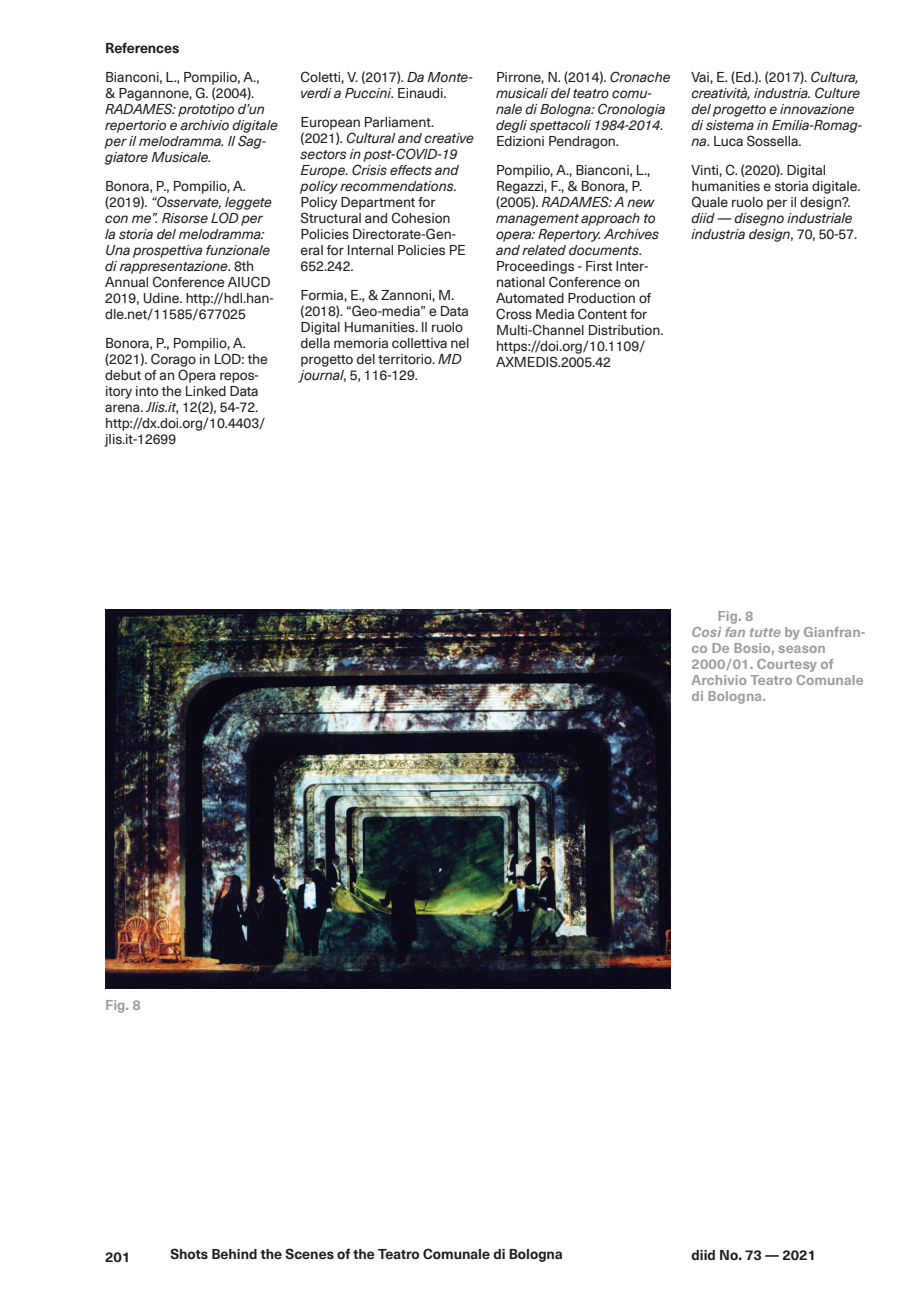
<style>
.page{position:relative;width:908px;height:1304px;background:#fff}
.page>*{position:absolute;margin:0;border:0;box-sizing:border-box;transform-origin:0 0}
.t1{font:14px/16px "Neue Haas Unica Pro";letter-spacing:-.005em;color:#1d1d1b}
.t2{font:italic 14px/16px "Neue Haas Unica Pro";letter-spacing:-.005em;color:#1d1d1b}
.t3{font:700 14px/16px "Neue Haas Unica Pro";letter-spacing:.01em;color:#9d9d9c}
.t4{font:700 14px "Neue Haas Unica Pro";color:#1d1d1b}
.s1{font-style:normal}
.s2{font-style:italic}
</style>
<div class="page">
<img style="left:105px;top:610px;width:565px;height:378px">
<p class="t4" style="left:105px;top:39px;width:76px">References</p>
<p class="t1" style="left:105px;top:69px;width:156px">Bianconi, L., Pompilio, A., &amp; Pagannone, G. (2004).</p>
<p class="t2" style="left:105px;top:101px;width:174px">RADAMES: prototipo d’un repertorio e archivio digitale per il melodramma. Il Sag&shy;giatore Musicale.</p>
<p class="t2" style="left:105px;top:178px;width:170px"><span class="s1">Bonora, P., Pompilio, A. (2019).</span> “Osservate, leggete con me”. Risorse LOD per la storia del melodramma:<br>Una prospettiva funzionale di rappresentazione<span class="s1">. 8th<br>Annual Conference AIUCD<br>2019, Udine. http://hdl.han&shy;dle.net/11585/677025</span></p>
<p class="t1" style="left:105px;top:335px;width:164px">Bonora, P., Pompilio, A. (2021). Corago in LOD: the debut of an Opera repos&shy;itory into the Linked Data arena. <span class="s2">Jlis.it</span>, 12(2), 54-72. http://dx.doi.org/10.4403/ jlis.it-12699</p>
<p class="t1" style="left:300px;top:69px;width:173px">Coletti, V. (2017). <span class="s2">Da Monte&shy;verdi a Puccini</span>. Einaudi.</p>
<p class="t1" style="left:300px;top:114px;width:174px">European Parliament. (2021). <span class="s2">Cultural and creative sectors in post-COVID-19<br>Europe. Crisis effects and policy recommendations</span>.<br>Policy Department for<br>Structural and Cohesion<br>Policies Directorate-Gen&shy;eral for Internal Policies PE<br>652.242.</p>
<p class="t1" style="left:300px;top:287px;width:170px">Formia, E., &amp; Zannoni, M. (2018). “Geo-media” e Data<br>Digital Humanities. ll ruolo della memoria collettiva nel progetto del territorio. <span class="s2">MD journal</span>, 5, 116-129.</p>
<p class="t2" style="left:496px;top:69px;width:176px"><span class="s1">Pirrone, N. (2014).</span> Cronache musicali del teatro comu&shy;nale di Bologna: Cronologia degli spettacoli 1984-2014<span class="s1">.<br>Edizioni Pendragon.</span></p>
<p class="t1" style="left:496px;top:162px;width:169px">Pompilio, A., Bianconi, L.,<br>Regazzi, F., &amp; Bonora, P. (2005). <span class="s2">RADAMES: A new management approach to opera: Repertory. Archives and related documents</span>.<br>Proceedings - First Inter&shy;national Conference on<br>Automated Production of<br>Cross Media Content for<br>Multi-Channel Distribution. https://doi.org/10.1109/<br>AXMEDIS.2005.42</p>
<p class="t2" style="left:691px;top:69px;width:172px"><span class="s1">Vai, E. (Ed.). (2017).</span> Cultura, creatività, industria. Culture del progetto e innovazione di sistema in Emilia-Romag&shy;na<span class="s1">. Luca Sossella.</span></p>
<p class="t1" style="left:691px;top:162px;width:171px">Vinti, C. (2020). Digital humanities e storia digitale.<br>Quale ruolo per il design?.</p>
<p class="t2" style="left:691px;top:210px;width:167px">diid — disegno industriale industria design<span class="s1">, 70, 50-57.</span></p>
<p class="t3" style="left:691px;top:608px;width:175px;text-indent:26px">Fig. 8<br><span class="s2">Così fan tutte</span> by Gianfran&shy;co De Bosio, season<br>2000/01. Courtesy of<br>Archivio Teatro Comunale di Bologna.</p>
<p class="t3" style="left:105px;top:997px;width:37px">Fig. 8</p>
<p class="t4" style="left:105px;top:1248px;width:27px">201</p>
<p class="t4" style="left:170px;top:1245px;width:393px">Shots Behind the Scenes of the Teatro Comunale di Bologna</p>
<p class="t4" style="left:691px;top:1247px;width:126px">diid No. 73 — 2021</p>
</div>
